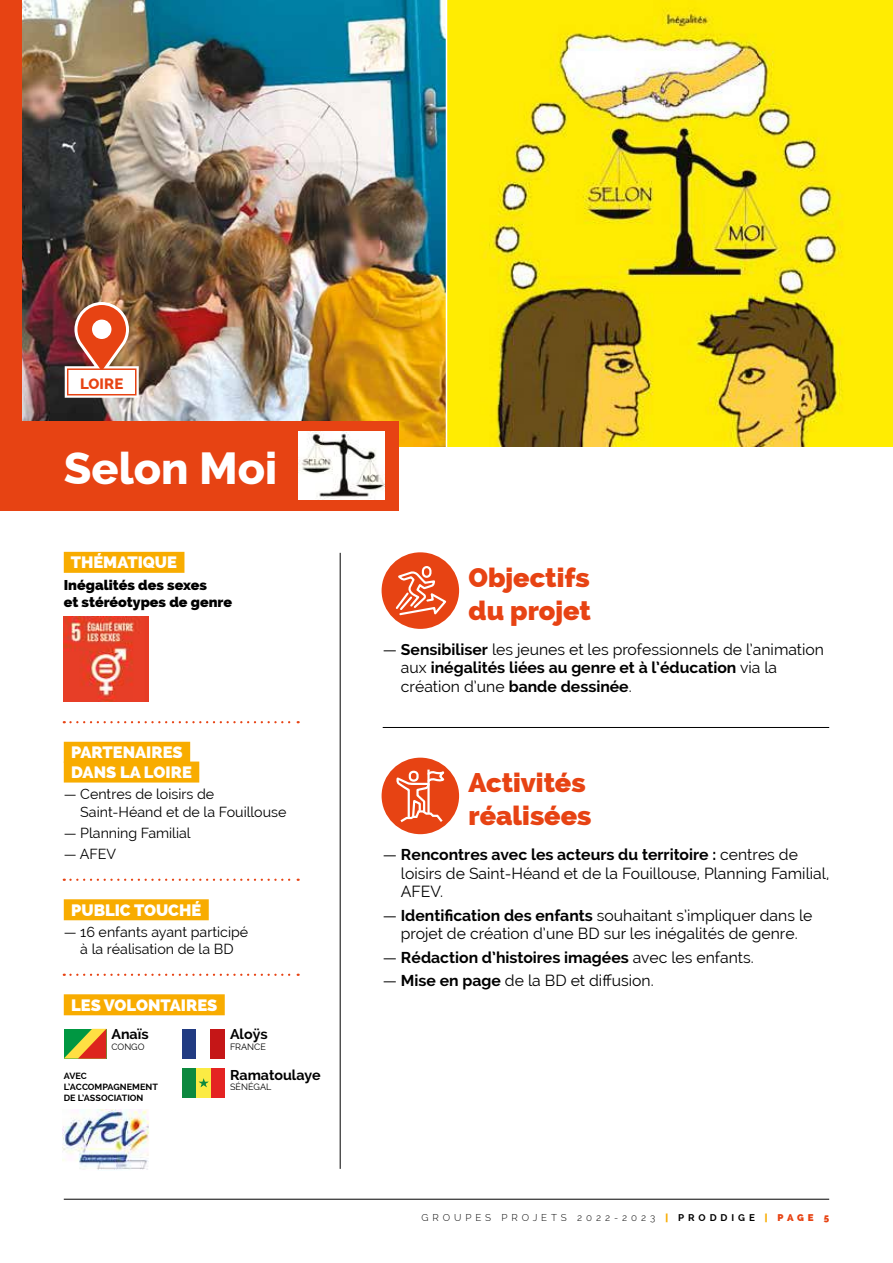
<style>
.page{position:relative;width:893px;height:1263px;background:#fff}
.page>*{position:absolute;margin:0;border:0;box-sizing:border-box;transform-origin:0 0}
.t1{font:800 45px "Raleway";color:#fff}
.t2{font:800 27px/32.4px "Raleway";color:#e74313}
.t3{font:800 16.5px/19.8px "Raleway";color:#fff}
.t4{font:15.75px/18.9px "Raleway";color:#000}
.t5{font:700 15.75px "Raleway";color:#000}
.t6{font:800 15px "Raleway";color:#e74313}
.t7{font:14.25px/17.1px "Raleway";color:#000}
.t8{font:800 14.25px/17.1px "Raleway";color:#000}
.t9{font:700 14.25px "Raleway";color:#000}
.t10{font:300 9.75px "Raleway";letter-spacing:.4em;color:#000}
.t11{font:700 9px/10.8px "Raleway";color:#000}
.t12{font:9px "Raleway";color:#000}
.s1{font-weight:700}
.s2{font-weight:400}
.s3{font-weight:800;color:#f8ac00}
.s4{font-weight:800;color:#e74313}
</style>
<div class="page">
<div style="left:64px;top:742px;width:126px;height:21px;background:#f8ac00"></div>
<div style="left:64px;top:761px;width:135px;height:21px;background:#f8ac00"></div>
<div style="left:64px;top:899px;width:145px;height:21px;background:#f8ac00"></div>
<img style="left:21px;top:0;width:872px;height:446px">
<div style="left:0;top:0;width:21px;height:510px;background:#e74313"></div>
<div style="left:64px;top:552px;width:120px;height:21px;background:#f8ac00"></div>
<img style="left:64px;top:617px;width:85px;height:85px">
<svg style="left:64px;top:721px;width:235px;height:2px"></svg>
<svg style="left:64px;top:879px;width:235px;height:2px"></svg>
<svg style="left:64px;top:974px;width:235px;height:2px"></svg>
<hr style="left:340px;top:553px;width:1px;height:616px;background:#000">
<hr style="left:383px;top:727px;width:446px;height:1px;background:#000">
<div style="left:382px;top:758px;width:77px;height:76px;background:#e74313;border-radius:50%"></div>
<svg style="left:394px;top:766px;width:59px;height:58px"></svg>
<div style="left:382px;top:552px;width:77px;height:77px;background:#e74313;border-radius:50%"></div>
<div style="left:422px;top:566px;width:9px;height:12px;border:2px solid #fff;border-radius:4px"></div>
<svg style="left:395px;top:570px;width:53px;height:48px"></svg>
<hr style="left:64px;top:1199px;width:765px;height:1px;background:#000">
<div style="left:0;top:421px;width:398px;height:89px;background:#e74313"></div>
<img style="left:299px;top:431px;width:85px;height:69px">
<hr style="left:446px;top:0;width:1px;height:517px;background:#fff">
<img style="left:62px;top:1109px;width:88px;height:61px">
<div style="left:64px;top:994px;width:161px;height:21px;background:#f8ac00"></div>
<svg style="left:64px;top:1029px;width:42px;height:29px"></svg>
<div style="left:182px;top:1029px;width:15px;height:29px;background:#213b82"></div>
<div style="left:211px;top:1029px;width:14px;height:29px;background:#c51617"></div>
<div style="left:196px;top:1068px;width:29px;height:30px;background:#fbeb44"></div>
<div style="left:212px;top:1068px;width:13px;height:30px;background:#e42322"></div>
<svg style="left:199px;top:1078px;width:10px;height:9px"></svg>
<div style="left:182px;top:1068px;width:14px;height:30px;background:#0d893f"></div>
<div style="left:65px;top:366px;width:74px;height:32px;border:6px solid #fff"></div>
<div style="left:68px;top:369px;width:68px;height:26px;background:#fff"></div>
<div style="left:67px;top:368px;width:69px;height:27px;border:2px solid #e74313"></div>
<img style="left:71px;top:299px;width:61px;height:72px">
<div style="left:92px;top:320px;width:19px;height:19px;background:#fff;border-radius:50%"></div>
<p class="t6" style="left:80px;top:375px;width:45px">LOIRE</p>
<h1 class="t1" style="left:64px;top:442px;width:215px">Selon Moi</h1>
<p class="t3" style="left:71px;top:553px;width:108px">THÉMATIQUE</p>
<p class="t8" style="left:64px;top:576px;width:170px">Inégalités des sexes<br>et stéréotypes de genre</p>
<h2 class="t2" style="left:469px;top:561px;width:124px">Objectifs du projet</h2>
<p class="t4" style="left:401px;top:639px;width:425px;text-indent:-18px">— <span class="s1">Sensibiliser</span> les jeunes et les professionnels de l’animation aux <span class="s1">inégalités liées au genre et à l’éducation</span> via la création d’une <span class="s1">bande dessinée</span>.</p>
<p class="t3" style="left:71px;top:743px;width:122px">PARTENAIRES<br>DANS LA LOIRE</p>
<p class="t7" style="left:80px;top:786px;width:208px;text-indent:-16px">— Centres de loisirs de<br>Saint‑Héand et de la Fouillouse</p>
<p class="t7" style="left:64px;top:824px;width:128px">— Planning Familial</p>
<p class="t7" style="left:64px;top:846px;width:54px">— AFEV</p>
<p class="t4" style="left:401px;top:844px;width:430px;text-indent:-18px">— <span class="s1">Rencontres avec les acteurs du territoire :</span> centres de loisirs de Saint‑Héand et de la Fouillouse, Planning Familial,<br>AFEV.</p>
<p class="t4" style="left:383px;top:905px;width:431px;text-align:center">— <span class="s1">Identification des enfants</span> souhaitant s’impliquer dans le projet de création d’une BD sur les inégalités de genre.</p>
<p class="t5" style="left:383px;top:948px;width:373px"><span class="s2">—</span> Rédaction d’histoires imagées <span class="s2">avec les enfants.</span></p>
<p class="t4" style="left:383px;top:971px;width:272px">— <span class="s1">Mise en page</span> de la BD et diffusion.</p>
<h2 class="t2" style="left:469px;top:767px;width:124px">Activités réalisées</h2>
<p class="t3" style="left:71px;top:900px;width:132px">PUBLIC TOUCHÉ</p>
<p class="t7" style="left:64px;top:923px;width:186px;text-align:center">— 16 enfants ayant participé à la réalisation de la BD</p>
<p class="t3" style="left:71px;top:995px;width:148px">LES VOLONTAIRES</p>
<p class="t9" style="left:111px;top:1026px;width:39px">Anaïs</p>
<p class="t12" style="left:111px;top:1041px;width:35px">CONGO</p>
<p class="t11" style="left:64px;top:1070px;width:96px">AVEC<br>L’ACCOMPAGNEMENT<br>DE L’ASSOCIATION</p>
<p class="t9" style="left:230px;top:1026px;width:39px">Aloÿs</p>
<p class="t12" style="left:230px;top:1041px;width:37px">FRANCE</p>
<p class="t9" style="left:230px;top:1066px;width:92px">Ramatoulaye</p>
<p class="t12" style="left:230px;top:1082px;width:43px">SÉNÉGAL</p>
<p class="t10" style="left:422px;top:1212px;width:409px">GROUPES PROJETS 2022-2023 <span class="s3">|</span> <span class="s1">PRODDIGE</span> <span class="s3">|</span> <span class="s4">PAGE 5</span></p>
</div>
